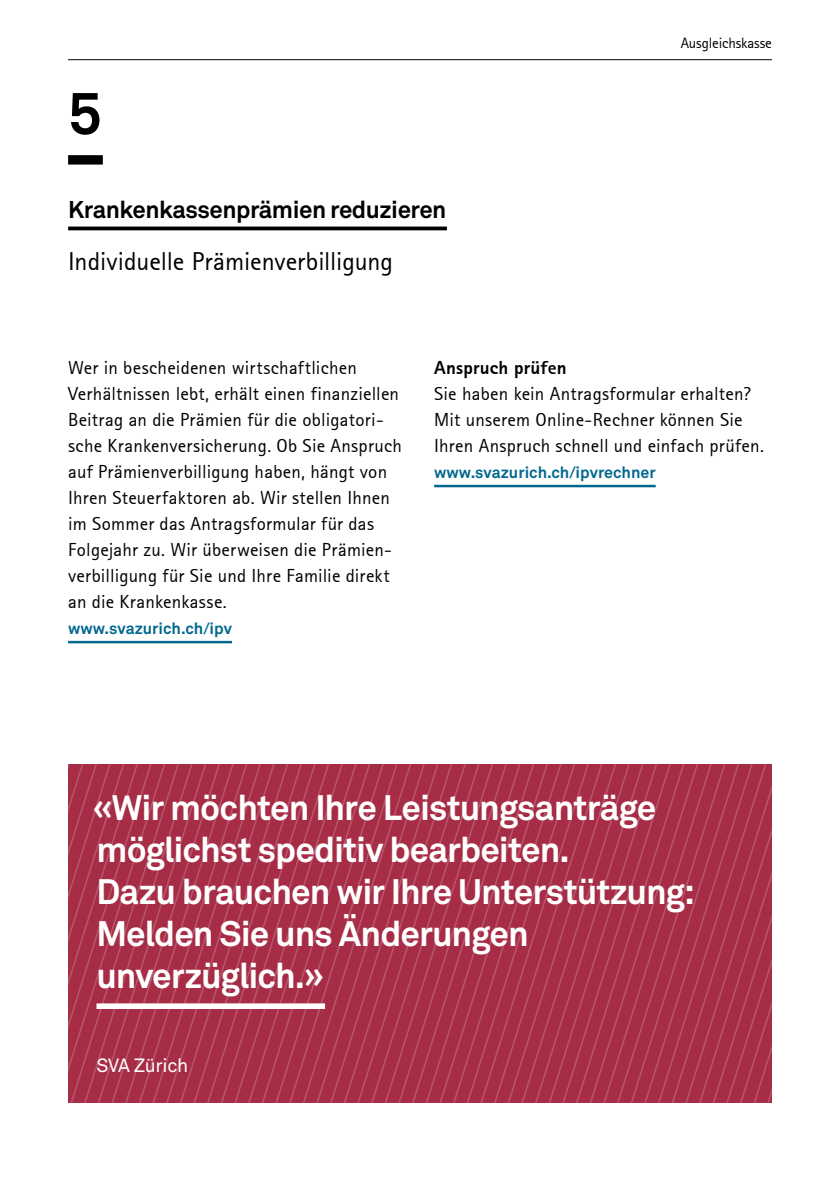
<style>
.page{position:relative;width:840px;height:1191px;background:#fff}
.page>*{position:absolute;margin:0;border:0;box-sizing:border-box;transform-origin:0 0}
.t1{font:700 58.8px "Akkurat Pro";color:#000}
.t2{font:700 35px/42px "Akkurat Pro";letter-spacing:-.025em;color:#fff}
.t3{font:26px "SVA Rotis";letter-spacing:-.015em;color:#000}
.t4{font:700 24px "Akkurat Pro";letter-spacing:-.02em;color:#000}
.t5{font:19px/26px "SVA Rotis";color:#000}
.t6{font:700 19px "SVA Rotis";letter-spacing:.01em;color:#000}
.t7{font:19px "Akkurat Pro";letter-spacing:-.02em;color:#fff}
.t8{font:700 16px "Akkurat Pro";color:#00688f}
.t9{font:15px "SVA Rotis";letter-spacing:-.02em;color:#000}
</style>
<div class="page">
<div style="left:68px;top:155px;width:35px;height:10px;background:#000"></div>
<svg style="left:68px;top:226px;width:378px;height:4px;background:#232323"></svg>
<hr style="left:68px;top:641px;width:164px;height:2px;background:#00688f">
<hr style="left:68px;top:59px;width:703px;height:1px;background:#000">
<svg style="left:68px;top:764px;width:14px;height:339px;background:#a8304a"></svg>
<svg style="left:82px;top:764px;width:13px;height:339px;background:#a8304a"></svg>
<svg style="left:95px;top:764px;width:14px;height:339px;background:#a8304a"></svg>
<svg style="left:109px;top:764px;width:13px;height:339px;background:#a8304a"></svg>
<svg style="left:122px;top:764px;width:14px;height:339px;background:#a9304a"></svg>
<svg style="left:136px;top:764px;width:14px;height:339px;background:#a9304a"></svg>
<svg style="left:150px;top:764px;width:13px;height:339px;background:#a8304a"></svg>
<svg style="left:163px;top:764px;width:14px;height:339px;background:#a8304a"></svg>
<svg style="left:177px;top:764px;width:14px;height:339px;background:#a9304a"></svg>
<svg style="left:191px;top:764px;width:13px;height:339px;background:#a8304a"></svg>
<svg style="left:204px;top:764px;width:14px;height:339px;background:#a9304a"></svg>
<svg style="left:218px;top:764px;width:14px;height:339px;background:#a9304a"></svg>
<svg style="left:232px;top:764px;width:13px;height:339px;background:#a8304a"></svg>
<svg style="left:245px;top:764px;width:14px;height:339px;background:#a9304a"></svg>
<svg style="left:259px;top:764px;width:14px;height:339px;background:#a8304a"></svg>
<svg style="left:273px;top:764px;width:13px;height:339px;background:#a8304a"></svg>
<svg style="left:286px;top:764px;width:14px;height:339px;background:#a9304a"></svg>
<svg style="left:300px;top:764px;width:14px;height:339px;background:#a9304a"></svg>
<svg style="left:314px;top:764px;width:13px;height:339px;background:#a8304a"></svg>
<svg style="left:327px;top:764px;width:14px;height:339px;background:#a8304a"></svg>
<svg style="left:341px;top:764px;width:13px;height:339px;background:#a8304a"></svg>
<svg style="left:354px;top:764px;width:14px;height:339px;background:#a9304a"></svg>
<svg style="left:368px;top:764px;width:14px;height:339px;background:#a8304a"></svg>
<svg style="left:382px;top:764px;width:13px;height:339px;background:#a8304a"></svg>
<svg style="left:395px;top:764px;width:14px;height:339px;background:#a8304a"></svg>
<svg style="left:409px;top:764px;width:14px;height:339px;background:#a9304a"></svg>
<svg style="left:423px;top:764px;width:13px;height:339px;background:#a8304a"></svg>
<svg style="left:436px;top:764px;width:14px;height:339px;background:#a8304a"></svg>
<svg style="left:450px;top:764px;width:14px;height:339px;background:#a9304a"></svg>
<svg style="left:464px;top:764px;width:13px;height:339px;background:#a8304a"></svg>
<svg style="left:477px;top:764px;width:14px;height:339px;background:#a9304a"></svg>
<svg style="left:491px;top:764px;width:14px;height:339px;background:#a9304a"></svg>
<svg style="left:505px;top:764px;width:13px;height:339px;background:#a8304a"></svg>
<svg style="left:518px;top:764px;width:14px;height:339px;background:#a9304a"></svg>
<svg style="left:532px;top:764px;width:14px;height:339px;background:#a8304a"></svg>
<svg style="left:546px;top:764px;width:13px;height:339px;background:#a8304a"></svg>
<svg style="left:559px;top:764px;width:14px;height:339px;background:#a9304a"></svg>
<svg style="left:573px;top:764px;width:13px;height:339px;background:#a8304a"></svg>
<svg style="left:586px;top:764px;width:14px;height:339px;background:#a9304a"></svg>
<svg style="left:600px;top:764px;width:14px;height:339px;background:#a9304a"></svg>
<svg style="left:614px;top:764px;width:13px;height:339px;background:#a8304a"></svg>
<svg style="left:627px;top:764px;width:14px;height:339px;background:#a9304a"></svg>
<svg style="left:641px;top:764px;width:14px;height:339px;background:#a9304a"></svg>
<svg style="left:655px;top:764px;width:116px;height:339px;background:#a9304a"></svg>
<div style="left:96px;top:1003px;width:229px;height:6px;background:#fff"></div>
<hr style="left:434px;top:485px;width:221px;height:2px;background:#00688f">
<h1 class="t1" style="left:68px;top:77px;width:35px">5</h1>
<p class="t4" style="left:68px;top:195px;width:379px">Krankenkassenprämien reduzieren</p>
<h3 class="t3" style="left:68px;top:246px;width:326px">Individuelle Prämienverbilligung</h3>
<p class="t9" style="left:680px;top:34px;width:93px">Ausgleichskasse</p>
<p class="t5" style="left:68px;top:354px;width:335px">Wer in bescheidenen wirtschaftlichen Verhältnissen lebt, erhält einen finanziellen Beitrag an die Prämien für die obligatori&shy;sche Krankenversicherung. Ob Sie Anspruch auf Prämienverbilligung haben, hängt von Ihren Steuerfaktoren ab. Wir stellen Ihnen im Sommer das Antragsformular für das Folgejahr zu. Wir überweisen die Prämien&shy;verbilligung für Sie und Ihre Familie direkt an die Krankenkasse.</p>
<p class="t8" style="left:68px;top:618px;width:165px">www.svazurich.ch/ipv</p>
<p class="t6" style="left:434px;top:355px;width:134px">Anspruch prüfen</p>
<p class="t5" style="left:434px;top:380px;width:331px">Sie haben kein Antragsformular erhalten?<br>Mit unserem Online-Rechner können Sie<br>Ihren Anspruch schnell und einfach prüfen.</p>
<p class="t8" style="left:434px;top:462px;width:223px">www.svazurich.ch/ipvrechner</p>
<h2 class="t2" style="left:92px;top:786px;width:603px">«Wir möchten Ihre Leistungsanträge möglichst speditiv bearbeiten.<br>Dazu brauchen wir Ihre Unterstützung:<br>Melden Sie uns Änderungen unverzüglich.»</h2>
<p class="t7" style="left:96px;top:1054px;width:93px">SVA Zürich</p>
</div>
